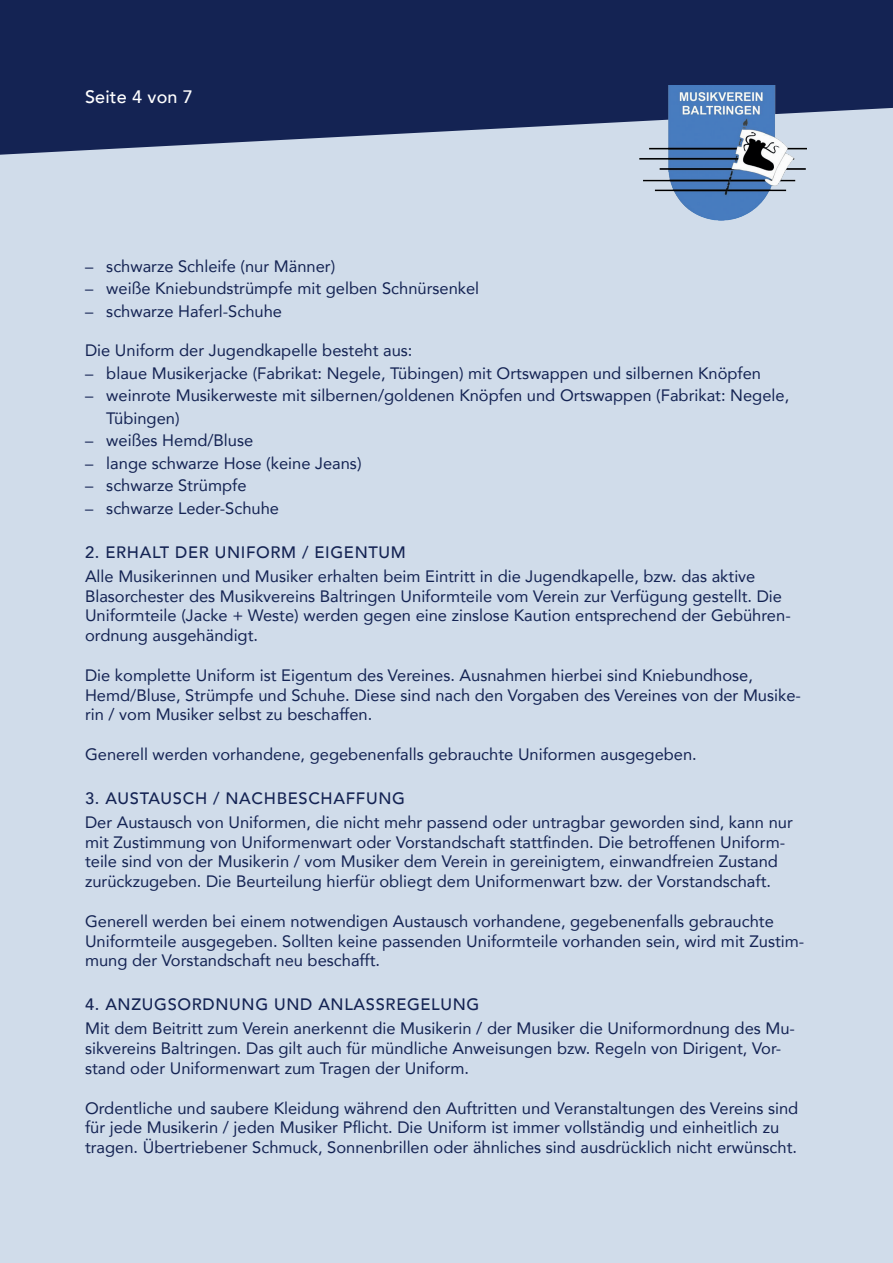
<style>
.page{position:relative;width:893px;height:1263px;background:#d0dcea}
.page>*{position:absolute;margin:0;border:0;box-sizing:border-box;transform-origin:0 0}
.t1{font:500 18px "Avenir";letter-spacing:.01em;color:#fff}
.Fließtext_MVB{font:16.5px/19.8px "Avenir";color:#142353}
.Überschrift_2_MVB{font:500 16.5px "Avenir";letter-spacing:.04em;color:#142353}
</style>
<div class="page">
<svg style="left:0;top:0;width:893px;height:155px;background:#293864"></svg>
<img style="left:640px;top:85px;width:167px;height:136px">
<p class="t1" style="left:85px;top:81px;width:109px">Seite 4 von 7</p>
<p class="Fließtext_MVB" style="left:85px;top:256px;width:252px">– schwarze Schleife (nur Männer)</p>
<p class="Fließtext_MVB" style="left:85px;top:278px;width:396px">– weiße Kniebundstrümpfe mit gelben Schnürsenkel</p>
<p class="Fließtext_MVB" style="left:85px;top:301px;width:199px">– schwarze Haferl-Schuhe</p>
<p class="Fließtext_MVB" style="left:85px;top:340px;width:329px">Die Uniform der Jugendkapelle besteht aus:</p>
<p class="Fließtext_MVB" style="left:85px;top:363px;width:677px">– blaue Musikerjacke (Fabrikat: Negele, Tübingen) mit Ortswappen und silbernen Knöpfen</p>
<p class="Fließtext_MVB" style="left:106px;top:384px;width:684px;line-height:22.5px;text-indent:-21px">– weinrote Musikerweste mit silbernen/goldenen Knöpfen und Ortswappen (Fabrikat: Negele,<br>Tübingen)</p>
<p class="Fließtext_MVB" style="left:85px;top:430px;width:170px">– weißes Hemd/Bluse</p>
<p class="Fließtext_MVB" style="left:85px;top:453px;width:278px">– lange schwarze Hose (keine Jeans)</p>
<p class="Fließtext_MVB" style="left:85px;top:475px;width:163px">– schwarze Strümpfe</p>
<p class="Fließtext_MVB" style="left:85px;top:498px;width:195px">– schwarze Leder-Schuhe</p>
<p class="Überschrift_2_MVB" style="left:85px;top:538px;width:322px">2. ERHALT DER UNIFORM / EIGENTUM</p>
<p class="Fließtext_MVB" style="left:85px;top:566px;width:707px">Alle Musikerinnen und Musiker erhalten beim Eintritt in die Jugendkapelle, bzw. das aktive Blasorchester des Musikvereins Baltringen Uniformteile vom Verein zur Verfügung gestellt. Die Uniformteile (Jacke + Weste) werden gegen eine zinslose Kaution entsprechend der Gebühren&shy;ordnung ausgehändigt.</p>
<p class="Fließtext_MVB" style="left:85px;top:665px;width:717px">Die komplette Uniform ist Eigentum des Vereines. Ausnahmen hierbei sind Kniebundhose,<br>Hemd/Bluse, Strümpfe und Schuhe. Diese sind nach den Vorgaben des Vereines von der Musike&shy;rin / vom Musiker selbst zu beschaffen.</p>
<p class="Fließtext_MVB" style="left:85px;top:744px;width:613px">Generell werden vorhandene, gegebenenfalls gebrauchte Uniformen ausgegeben.</p>
<p class="Überschrift_2_MVB" style="left:85px;top:784px;width:321px">3. AUSTAUSCH / NACHBESCHAFFUNG</p>
<p class="Fließtext_MVB" style="left:85px;top:812px;width:709px">Der Austausch von Uniformen, die nicht mehr passend oder untragbar geworden sind, kann nur mit Zustimmung von Uniformenwart oder Vorstandschaft stattfinden. Die betroffenen Uniform&shy;teile sind von der Musikerin / vom Musiker dem Verein in gereinigtem, einwandfreien Zustand zurückzugeben. Die Beurteilung hierfür obliegt dem Uniformenwart bzw. der Vorstandschaft.</p>
<p class="Fließtext_MVB" style="left:85px;top:911px;width:721px">Generell werden bei einem notwendigen Austausch vorhandene, gegebenenfalls gebrauchte<br>Uniformteile ausgegeben. Sollten keine passenden Uniformteile vorhanden sein, wird mit Zustim&shy;mung der Vorstandschaft neu beschafft.</p>
<p class="Überschrift_2_MVB" style="left:85px;top:990px;width:396px">4. ANZUGSORDNUNG UND ANLASSREGELUNG</p>
<p class="Fließtext_MVB" style="left:85px;top:1018px;width:712px">Mit dem Beitritt zum Verein anerkennt die Musikerin / der Musiker die Uniformordnung des Mu&shy;sikvereins Baltringen. Das gilt auch für mündliche Anweisungen bzw. Regeln von Dirigent, Vor&shy;stand oder Uniformenwart zum Tragen der Uniform.</p>
<p class="Fließtext_MVB" style="left:85px;top:1097px;width:715px">Ordentliche und saubere Kleidung während den Auftritten und Veranstaltungen des Vereins sind für jede Musikerin / jeden Musiker Pflicht. Die Uniform ist immer vollständig und einheitlich zu tragen. Übertriebener Schmuck, Sonnenbrillen oder ähnliches sind ausdrücklich nicht erwünscht.</p>
</div>
